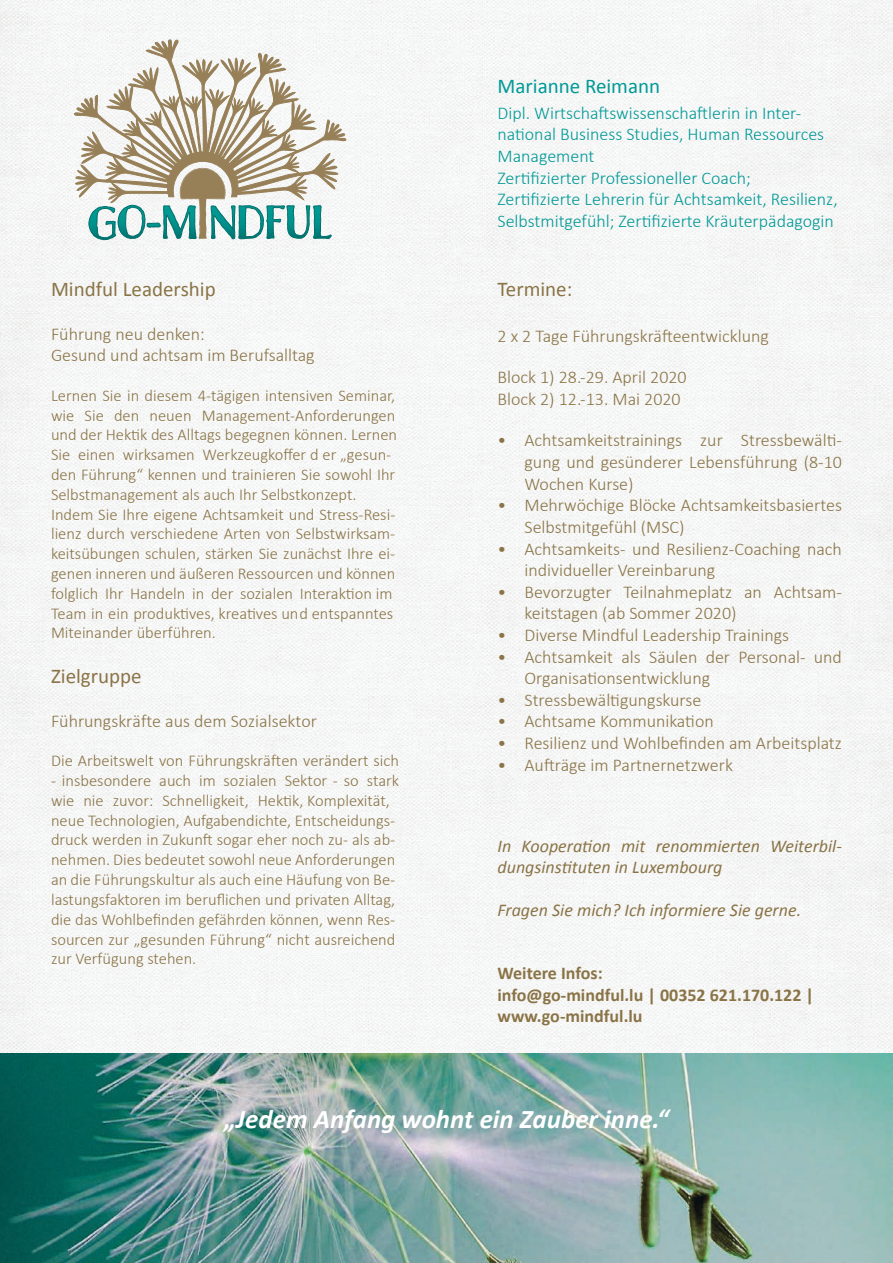
<style>
.page{position:relative;width:893px;height:1263px;background:#fff}
.page>*{position:absolute;margin:0;border:0;box-sizing:border-box;transform-origin:0 0}
.t1{font:italic 700 27px "Calibri";color:#fff}
.t2{font:21px "Calibri";color:#8a7447}
.t3{font:21px "Calibri";color:#009996}
.t4{font:300 18px/21.6px "Calibri";color:#8a7447}
.t5{font:300 18px/21.6px "Calibri";color:#009996}
.t6{font:italic 18px/21.6px "Calibri";color:#8a7447}
.t7{font:700 18px/21.6px "Calibri";color:#8a7447}
.t8{font:300 16.5px/19.8px "Calibri";color:#8a7447}
</style>
<div class="page">
<div style="left:0;top:0;width:893px;height:1053px;background:#f5f6f6"></div>
<svg style="left:73px;top:39px;width:274px;height:201px"></svg>
<img style="left:0;top:1053px;width:893px;height:210px">
<p class="t2" style="left:51px;top:276px;width:166px">Mindful Leadership</p>
<p class="t4" style="left:51px;top:322px;width:265px">Führung neu denken:<br>Gesund und achtsam im Berufsalltag</p>
<p class="t8" style="left:51px;top:385px;width:348px">Lernen Sie in diesem 4-tägigen intensiven Seminar, wie Sie den neuen Management-Anforderungen und der Hektik des Alltags begegnen können. Lernen Sie einen wirksamen Werkzeugkoffer d er „gesun&shy;den Führung“ kennen und trainieren Sie sowohl Ihr Selbstmanagement als auch Ihr Selbstkonzept.<br>Indem Sie Ihre eigene Achtsamkeit und Stress-Resi&shy;lienz durch verschiedene Arten von Selbstwirksam&shy;keitsübungen schulen, stärken Sie zunächst Ihre ei&shy;genen inneren und äußeren Ressourcen und können folglich Ihr Handeln in der sozialen Interaktion im Team in ein produktives, kreatives und entspanntes Miteinander überführen.</p>
<p class="t2" style="left:51px;top:663px;width:92px">Zielgruppe</p>
<p class="t4" style="left:51px;top:709px;width:268px">Führungskräfte aus dem Sozialsektor</p>
<p class="t8" style="left:51px;top:750px;width:350px">Die Arbeitswelt von Führungskräften verändert sich</p>
<p class="t8" style="left:51px;top:770px;width:350px">- insbesondere auch im sozialen Sektor - so stark wie nie zuvor: Schnelligkeit, Hektik, Komplexität, neue Technologien, Aufgabendichte, Entscheidungs&shy;druck werden in Zukunft sogar eher noch zu- als ab&shy;nehmen. Dies bedeutet sowohl neue Anforderungen an die Führungskultur als auch eine Häufung von Be&shy;lastungsfaktoren im beruflichen und privaten Alltag, die das Wohlbefinden gefährden können, wenn Res&shy;sourcen zur „gesunden Führung“ nicht ausreichend zur Verfügung stehen.</p>
<p class="t3" style="left:497px;top:73px;width:164px">Marianne Reimann</p>
<p class="t5" style="left:497px;top:101px;width:342px">Dipl. Wirtschaftswissenschaftlerin in Inter&shy;national Business Studies, Human Ressources Management<br>Zertifizierter Professioneller Coach; Zertifizierte Lehrerin für Achtsamkeit, Resilienz, Selbstmitgefühl; Zertifizierte Kräuterpädagogin</p>
<p class="t2" style="left:497px;top:276px;width:76px">Termine:</p>
<p class="t4" style="left:497px;top:324px;width:273px">2 x 2 Tage Führungskräfteentwicklung</p>
<p class="t4" style="left:497px;top:366px;width:191px">Block 1) 28.-29. April 2020<br>Block 2) 12.-13. Mai 2020</p>
<p class="t4" style="left:524px;top:429px;width:319px;text-align:justify;text-indent:-27px">• Achtsamkeitstrainings zur Stressbewälti&shy;gung und gesünderer Lebensführung (8-10<br>Wochen Kurse)</p>
<p class="t4" style="left:524px;top:494px;width:319px;text-indent:-27px">• Mehrwöchige Blöcke Achtsamkeitsbasiertes<br>Selbstmitgefühl (MSC)</p>
<p class="t4" style="left:524px;top:537px;width:319px;text-indent:-27px">• Achtsamkeits- und Resilienz-Coaching nach individueller Vereinbarung</p>
<p class="t4" style="left:524px;top:580px;width:319px;text-indent:-27px">• Bevorzugter Teilnahmeplatz an Achtsam&shy;keitstagen (ab Sommer 2020)</p>
<p class="t4" style="left:497px;top:623px;width:293px">• Diverse Mindful Leadership Trainings</p>
<p class="t4" style="left:524px;top:645px;width:319px;text-indent:-27px">• Achtsamkeit als Säulen der Personal- und<br>Organisationsentwicklung</p>
<p class="t4" style="left:497px;top:688px;width:205px">• Stressbewältigungskurse</p>
<p class="t4" style="left:497px;top:710px;width:218px">• Achtsame Kommunikation</p>
<p class="t4" style="left:497px;top:731px;width:346px">• Resilienz und Wohlbefinden am Arbeitsplatz</p>
<p class="t4" style="left:497px;top:753px;width:237px">• Aufträge im Partnernetzwerk</p>
<p class="t6" style="left:497px;top:834px;width:346px">In Kooperation mit renommierten Weiterbil&shy;dungsinstituten in Luxembourg</p>
<p class="t6" style="left:497px;top:899px;width:305px">Fragen Sie mich? Ich informiere Sie gerne.</p>
<p class="t7" style="left:497px;top:962px;width:318px">Weitere Infos:<br>info@go-mindful.lu | 00352 621.170.122 | www.go-mindful.lu</p>
<h1 class="t1" style="left:224px;top:1102px;width:446px">„Jedem Anfang wohnt ein Zauber inne.“</h1>
</div>
